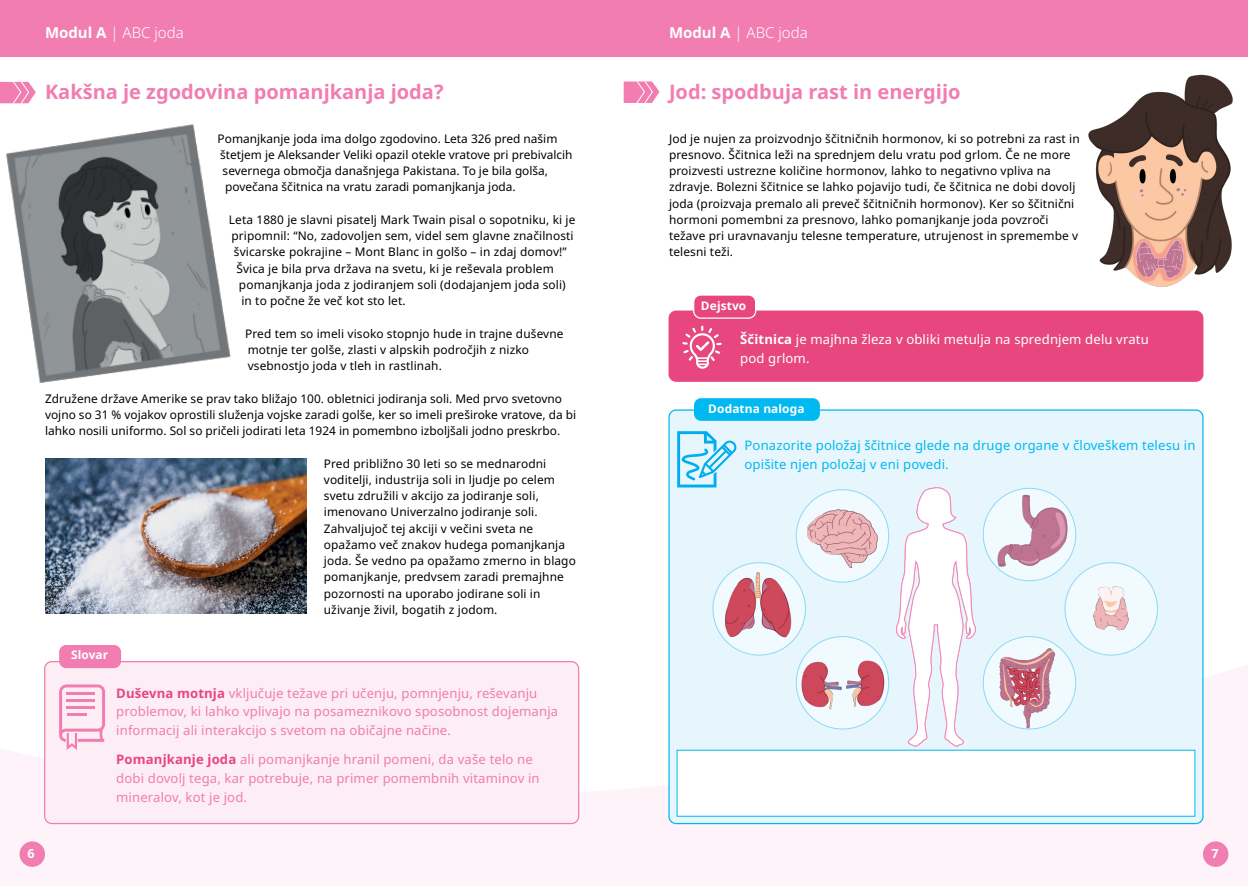
<style>
.page{position:relative;width:1248px;height:886px;background:#fff}
.page>*{position:absolute;margin:0;border:0;box-sizing:border-box;transform-origin:0 0}
.t1{font:700 20px "Noto Sans";color:#f17db1}
.t2{font:300 15px "Noto Sans";color:#fff}
.t3{font:13.12px/18.8px "Noto Sans";letter-spacing:.01em;color:#f17db1}
.t4{font:13.12px/18.8px "Noto Sans";letter-spacing:.01em;color:#00b9f1}
.t5{font:13.12px/18.8px "Noto Sans";letter-spacing:.01em;color:#fff}
.t6{font:700 12.5px "Noto Sans";color:#fff}
.t7{font:11.88px/16.2px "Noto Sans";letter-spacing:.01em;color:#000}
.t8{font:700 11.88px "Noto Sans";letter-spacing:.01em;color:#fff}
.s1{font-weight:700}
.s2{font-weight:700;color:#e7477e}
</style>
<div class="page">
<div style="left:0;top:0;width:1247px;height:57px;background:#f17db1"></div>
<svg style="left:0;top:627px;width:1247px;height:259px"></svg>
<div style="left:20px;top:841px;width:25px;height:26px;background:#f17db1;border-radius:50%"></div>
<div style="left:1202px;top:841px;width:26px;height:26px;background:#f17db1;border-radius:50%"></div>
<div style="left:669px;top:410px;width:533px;height:413px;background:#e7f6fd;border-radius:7px"></div>
<img style="left:45px;top:459px;width:261px;height:155px">
<img style="left:1082px;top:74px;width:151px;height:238px">
<svg style="left:0;top:82px;width:36px;height:21px"></svg>
<svg style="left:623px;top:81px;width:36px;height:22px"></svg>
<div style="left:45px;top:662px;width:533px;height:161px;background:#fdedf4;border-radius:7px"></div>
<div style="left:44px;top:661px;width:535px;height:163px;border:1px solid #f17db1;border-radius:7px"></div>
<div style="left:59px;top:645px;width:62px;height:23px;background:#f17db1;border-radius:7px"></div>
<div style="left:669px;top:311px;width:533px;height:70px;background:#e7477e;border-radius:7px"></div>
<div style="left:668px;top:311px;width:535px;height:71px;border:1px solid #e7477e;border-radius:7px"></div>
<div style="left:693px;top:295px;width:62px;height:23px;background:#e7477e;border-radius:7px"></div>
<div style="left:693px;top:294px;width:63px;height:25px;border:1px solid #fff;border-radius:7px"></div>
<div style="left:694px;top:398px;width:125px;height:23px;background:#00b9f1;border-radius:7px"></div>
<img style="left:6px;top:124px;width:225px;height:259px">
<div style="left:713px;top:563px;width:92px;height:92px;background:#f1fafe;border-radius:50%"></div>
<img style="left:719px;top:568px;width:80px;height:77px">
<div style="left:1064px;top:563px;width:93px;height:92px;background:#f1fafe;border-radius:50%"></div>
<img style="left:1093px;top:586px;width:36px;height:45px">
<div style="left:796px;top:490px;width:92px;height:92px;background:#f1fafe;border-radius:50%"></div>
<img style="left:807px;top:491px;width:73px;height:92px">
<svg style="left:796px;top:636px;width:92px;height:93px"></svg>
<img style="left:798px;top:647px;width:86px;height:76px">
<svg style="left:983px;top:488px;width:92px;height:93px"></svg>
<img style="left:993px;top:493px;width:78px;height:89px">
<div style="left:983px;top:636px;width:92px;height:93px;background:#f1fafe;border-radius:50%"></div>
<img style="left:992px;top:646px;width:75px;height:83px">
<svg style="left:682px;top:326px;width:39px;height:43px"></svg>
<svg style="left:677px;top:431px;width:59px;height:56px"></svg>
<svg style="left:59px;top:684px;width:46px;height:66px"></svg>
<svg style="left:896px;top:487px;width:80px;height:260px"></svg>
<div style="left:676px;top:750px;width:519px;height:66px;background:#fff"></div>
<p class="t2" style="left:45px;top:22px;width:140px"><span class="s1">Modul A</span> | ABC joda</p>
<p class="t2" style="left:669px;top:22px;width:140px"><span class="s1">Modul A</span> | ABC joda</p>
<h1 class="t1" style="left:45px;top:78px;width:400px">Kakšna je zgodovina pomanjkanja joda?</h1>
<p class="t7" style="left:218px;top:130px;width:341px">Pomanjkanje joda ima dolgo zgodovino. Leta 326 pred našim</p>
<p class="t7" style="left:220px;top:147px;width:354px">štetjem je Aleksander Veliki opazil otekle vratove pri prebivalcih</p>
<p class="t7" style="left:223px;top:163px;width:327px">severnega območja današnjega Pakistana. To je bila golša,</p>
<p class="t7" style="left:225px;top:179px;width:292px">povečana ščitnica na vratu zaradi pomanjkanja joda.</p>
<p class="t7" style="left:229px;top:212px;width:348px">Leta 1880 je slavni pisatelj Mark Twain pisal o sopotniku, ki je</p>
<p class="t7" style="left:231px;top:228px;width:344px">pripomnil: “No, zadovoljen sem, videl sem glavne značilnosti</p>
<p class="t7" style="left:234px;top:244px;width:334px">švicarske pokrajine – Mont Blanc in golšo – in zdaj domov!”</p>
<p class="t7" style="left:236px;top:260px;width:319px">Švica je bila prva država na svetu, ki je reševala problem</p>
<p class="t7" style="left:239px;top:277px;width:328px">pomanjkanja joda z jodiranjem soli (dodajanjem joda soli)</p>
<p class="t7" style="left:241px;top:293px;width:166px">in to počne že več kot sto let.</p>
<p class="t7" style="left:245px;top:325px;width:320px">Pred tem so imeli visoko stopnjo hude in trajne duševne motnje ter golše, zlasti v alpskih področjih z nizko vsebnostjo joda v tleh in rastlinah.</p>
<p class="t7" style="left:45px;top:390px;width:532px">Združene države Amerike se prav tako bližajo 100. obletnici jodiranja soli. Med prvo svetovno vojno so 31 % vojakov oprostili služenja vojske zaradi golše, ker so imeli preširoke vratove, da bi lahko nosili uniformo. Sol so pričeli jodirati leta 1924 in pomembno izboljšali jodno preskrbo.</p>
<p class="t7" style="left:324px;top:455px;width:253px">Pred približno 30 leti so se mednarodni voditelji, industrija soli in ljudje po celem svetu združili v akcijo za jodiranje soli, imenovano Univerzalno jodiranje soli.<br>Zahvaljujoč tej akciji v večini sveta ne opažamo več znakov hudega pomanjkanja joda. Še vedno pa opažamo zmerno in blago pomanjkanje, predvsem zaradi premajhne pozornosti na uporabo jodirane soli in uživanje živil, bogatih z jodom.</p>
<p class="t8" style="left:71px;top:647px;width:39px">Slovar</p>
<p class="t3" style="left:116px;top:684px;width:443px"><span class="s2">Duševna motnja</span> vključuje težave pri učenju, pomnjenju, reševanju problemov, ki lahko vplivajo na posameznikovo sposobnost dojemanja informacij ali interakcijo s svetom na običajne načine.</p>
<p class="t3" style="left:116px;top:750px;width:425px"><span class="s2">Pomanjkanje joda</span> ali pomanjkanje hranil pomeni, da vaše telo ne dobi dovolj tega, kar potrebuje, na primer pomembnih vitaminov in mineralov, kot je jod.</p>
<h1 class="t1" style="left:669px;top:78px;width:293px">Jod: spodbuja rast in energijo</h1>
<p class="t7" style="left:669px;top:130px;width:412px">Jod je nujen za proizvodnjo ščitničnih hormonov, ki so potrebni za rast in presnovo. Ščitnica leži na sprednjem delu vratu pod grlom. Če ne more proizvesti ustrezne količine hormonov, lahko to negativno vpliva na zdravje. Bolezni ščitnice se lahko pojavijo tudi, če ščitnica ne dobi dovolj joda (proizvaja premalo ali preveč ščitničnih hormonov). Ker so ščitnični hormoni pomembni za presnovo, lahko pomanjkanje joda povzroči težave pri uravnavanju telesne temperature, utrujenost in spremembe v telesni teži.</p>
<p class="t8" style="left:701px;top:297px;width:47px">Dejstvo</p>
<p class="t5" style="left:740px;top:330px;width:410px"><span class="s1">Ščitnica</span> je majhna žleza v obliki metulja na sprednjem delu vratu pod grlom.</p>
<p class="t8" style="left:708px;top:400px;width:98px">Dodatna naloga</p>
<p class="t4" style="left:744px;top:436px;width:452px">Ponazorite položaj ščitnice glede na druge organe v človeškem telesu in opišite njen položaj v eni povedi.</p>
<p class="t6" style="left:28px;top:844px;width:9px">6</p>
<p class="t6" style="left:1211px;top:844px;width:9px">7</p>
</div>
